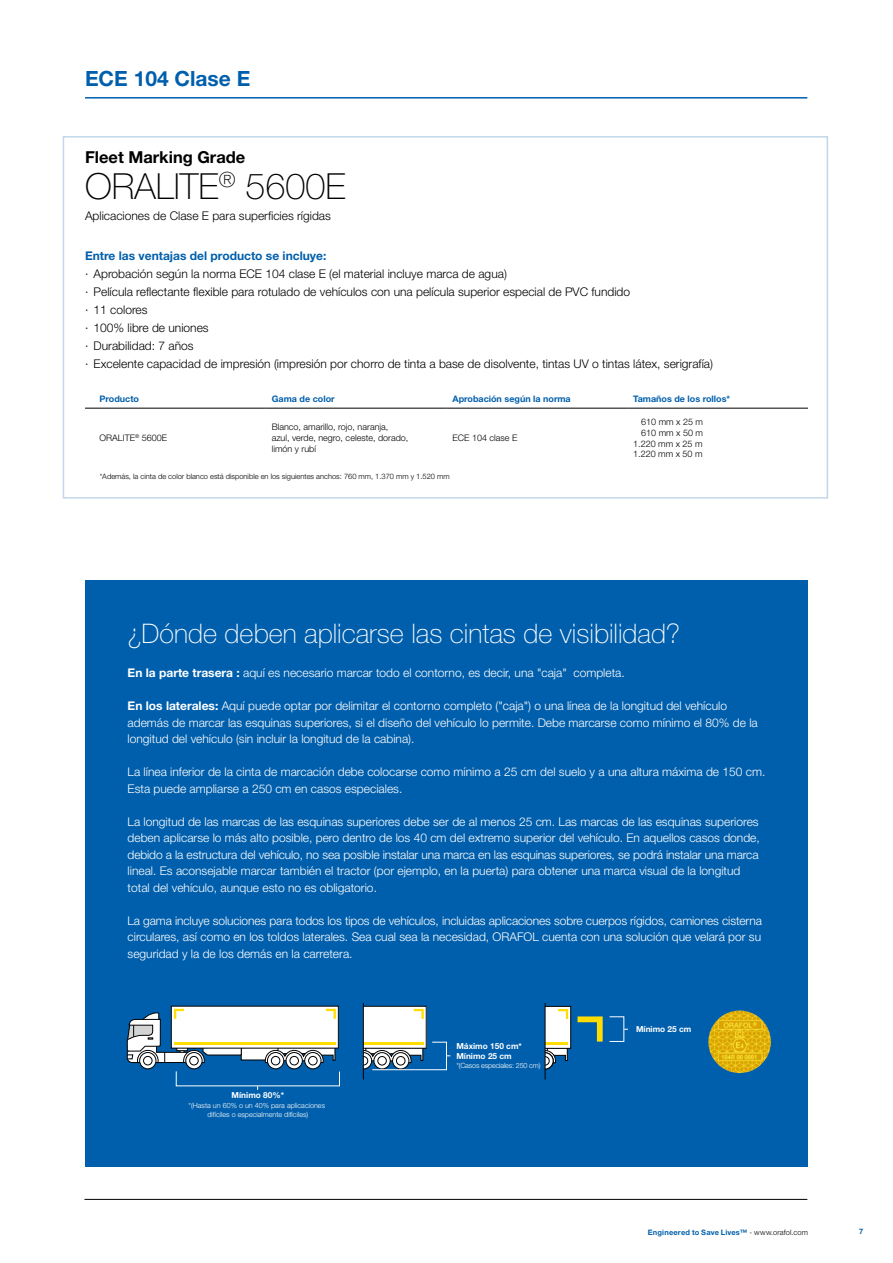
<style>
.page{position:relative;width:893px;height:1263px;background:#fff}
.page>*{position:absolute;margin:0;border:0;box-sizing:border-box;transform-origin:0 0}
.t1{font:100 36px "Helvetica Neue LT Std";color:#000}
.t2{font:100 27px "Helvetica Neue LT Std";color:#fff}
.t3{font:700 21px "Helvetica Neue LT Std";color:#005fac}
.t4{font:700 16.5px "Helvetica Neue LT Std";color:#000}
.t5{font:300 12px/16.5px "Helvetica Neue LT Std";color:#fff}
.t6{font:300 12px/18px "Helvetica Neue LT Std";color:#000}
.t7{font:700 12px "Helvetica Neue LT Std";color:#005fac}
.t8{font:300 9px/10.8px "Helvetica Neue LT Std";color:#000}
.t9{font:700 9px "Helvetica Neue LT Std";color:#005fac}
.t10{font:700 8.25px/10.4px "Helvetica Neue LT Std";color:#fff}
.t11{font:300 7.5px "Helvetica Neue LT Std";color:#000}
.t12{font:700 7.5px "Helvetica Neue LT Std";letter-spacing:.02em;color:#005fac}
.t13{font:300 7.2px/9.3px "Helvetica Neue LT Std";color:#fff;text-align:center}
.t14{font:300 7.2px "Helvetica Neue LT Std";letter-spacing:-.02em;color:#fff}
.s1{font-weight:700}
.s2{font-weight:300;color:#000}
</style>
<div class="page">
<hr style="left:84px;top:1199px;width:723px;height:1px;background:#000">
<hr style="left:85px;top:97px;width:722px;height:2px;background:#005fac">
<hr style="left:85px;top:408px;width:181px;height:1px;background:#000">
<hr style="left:266px;top:408px;width:180px;height:1px;background:#000">
<hr style="left:446px;top:408px;width:181px;height:1px;background:#000">
<hr style="left:627px;top:408px;width:181px;height:1px;background:#000">
<div style="left:85px;top:581px;width:723px;height:586px;background:#005fac"></div>
<div style="left:468px;top:1006px;width:103px;height:42px;background:#fff"></div>
<div style="left:468px;top:1006px;width:103px;height:42px;border:1px solid #000"></div>
<hr style="left:481px;top:1042px;width:87px;height:2px;background:#fd0">
<svg style="left:558px;top:1009px;width:10px;height:10px"></svg>
<svg style="left:577px;top:1016px;width:26px;height:25px"></svg>
<svg style="left:546px;top:1047px;width:22px;height:16px"></svg>
<svg style="left:537px;top:1052px;width:17px;height:17px"></svg>
<svg style="left:536px;top:1052px;width:17px;height:17px"></svg>
<div style="left:541px;top:1056px;width:8px;height:9px;background:#fff;border-radius:50%"></div>
<div style="left:540px;top:1056px;width:10px;height:9px;border:1px solid #000;border-radius:50%"></div>
<div style="left:467px;top:1004px;width:78px;height:80px;background:#005fac"></div>
<hr style="left:545px;top:1004px;width:1px;height:75px;background:#000">
<hr style="left:363px;top:1004px;width:1px;height:75px;background:#000">
<svg style="left:127px;top:1004px;width:323px;height:66px"></svg>
<svg style="left:304px;top:1052px;width:17px;height:17px"></svg>
<div style="left:309px;top:1056px;width:8px;height:9px;background:#fff;border-radius:50%"></div>
<div style="left:308px;top:1056px;width:9px;height:9px;border:1px solid #000;border-radius:50%"></div>
<svg style="left:267px;top:1052px;width:17px;height:17px"></svg>
<div style="left:271px;top:1056px;width:9px;height:9px;background:#fff;border-radius:50%"></div>
<div style="left:271px;top:1056px;width:9px;height:9px;border:1px solid #000;border-radius:50%"></div>
<svg style="left:286px;top:1052px;width:17px;height:17px"></svg>
<div style="left:290px;top:1056px;width:8px;height:9px;background:#fff;border-radius:50%"></div>
<div style="left:290px;top:1056px;width:9px;height:9px;border:1px solid #000;border-radius:50%"></div>
<img style="left:708px;top:1010px;width:63px;height:63px;border-radius:31px">
<h3 class="t3" style="left:85px;top:66px;width:167px">ECE 104 Clase E</h3>
<h3 class="t4" style="left:85px;top:147px;width:162px">Fleet Marking Grade</h3>
<h1 class="t1" style="left:85px;top:165px;width:262px">ORALITE<sup>®</sup> 5600E</h1>
<p class="t6" style="left:85px;top:206px;width:247px">Aplicaciones de Clase E para superficies rígidas</p>
<p class="t7" style="left:85px;top:249px;width:243px">Entre las ventajas del producto se incluye:</p>
<p class="t6" style="left:85px;top:265px;width:630px">· Aprobación según la norma ECE 104 clase E (el material incluye marca de agua)<br>· Película reflectante flexible para rotulado de vehículos con una película superior especial de PVC fundido<br>· 11 colores<br>· 100% libre de uniones<br>· Durabilidad: 7 años<br>· Excelente capacidad de impresión (impresión por chorro de tinta a base de disolvente, tintas UV o tintas látex, serigrafía)</p>
<p class="t9" style="left:100px;top:393px;width:41px">Producto</p>
<p class="t9" style="left:272px;top:393px;width:64px">Gama de color</p>
<p class="t9" style="left:452px;top:393px;width:120px">Aprobación según la norma</p>
<p class="t9" style="left:633px;top:393px;width:98px">Tamaños de los rollos*</p>
<p class="t8" style="left:100px;top:432px;width:69px">ORALITE<sup>®</sup> 5600E</p>
<p class="t8" style="left:272px;top:421px;width:138px">Blanco, amarillo, rojo, naranja, azul, verde, negro, celeste, dorado, limón y rubí</p>
<p class="t8" style="left:452px;top:432px;width:66px">ECE 104 clase E</p>
<p class="t8" style="left:633px;top:416px;width:71px;text-align:right">610 mm x 25 m<br>610 mm x 50 m<br>1.220 mm x 25 m<br>1.220 mm x 50 m</p>
<p class="t11" style="left:100px;top:472px;width:351px">*Además, la cinta de color blanco está disponible en los siguientes anchos: 760 mm, 1.370 mm y 1.520 mm</p>
<h2 class="t2" style="left:128px;top:618px;width:554px">¿Dónde deben aplicarse las cintas de visibilidad?</h2>
<p class="t5" style="left:128px;top:664px;width:499px"><span class="s1">En la parte trasera :</span> aquí es necesario marcar todo el contorno, es decir, una "caja" completa.</p>
<p class="t5" style="left:128px;top:697px;width:632px"><span class="s1">En los laterales:</span> Aquí puede optar por delimitar el contorno completo ("caja") o una línea de la longitud del vehículo además de marcar las esquinas superiores, si el diseño del vehículo lo permite. Debe marcarse como mínimo el 80% de la longitud del vehículo (sin incluir la longitud de la cabina).</p>
<p class="t5" style="left:128px;top:763px;width:639px">La línea inferior de la cinta de marcación debe colocarse como mínimo a 25 cm del suelo y a una altura máxima de 150 cm.<br>Esta puede ampliarse a 250 cm en casos especiales.</p>
<p class="t5" style="left:128px;top:813px;width:634px">La longitud de las marcas de las esquinas superiores debe ser de al menos 25 cm. Las marcas de las esquinas superiores deben aplicarse lo más alto posible, pero dentro de los 40 cm del extremo superior del vehículo. En aquellos casos donde, debido a la estructura del vehículo, no sea posible instalar una marca en las esquinas superiores, se podrá instalar una marca lineal. Es aconsejable marcar también el tractor (por ejemplo, en la puerta) para obtener una marca visual de la longitud total del vehículo, aunque esto no es obligatorio.</p>
<p class="t5" style="left:128px;top:912px;width:636px;text-align:justify">La gama incluye soluciones para todos los tipos de vehículos, incluidas aplicaciones sobre cuerpos rígidos, camiones cisterna circulares, así como en los toldos laterales. Sea cual sea la necesidad, ORAFOL cuenta con una solución que velará por su seguridad y la de los demás en la carretera.</p>
<p class="t10" style="left:232px;top:1090px;width:54px">Mínimo 80%*</p>
<p class="t13" style="left:189px;top:1100px;width:138px">*(Hasta un 60% o un 40% para aplicaciones difíciles o especialmente difíciles)</p>
<p class="t10" style="left:456px;top:1040px;width:67px">Máximo 150 cm*<br>Mínimo 25 cm</p>
<p class="t14" style="left:456px;top:1061px;width:86px">*(Casos especiales: 250 cm)</p>
<p class="t10" style="left:636px;top:1023px;width:57px">Mínimo 25 cm</p>
<p class="t12" style="left:648px;top:1227px;width:162px">Engineered to Save Lives™ <span class="s2">- www.orafol.com</span></p>
<p class="t12" style="left:859px;top:1226px;width:6px">7</p>
</div>
